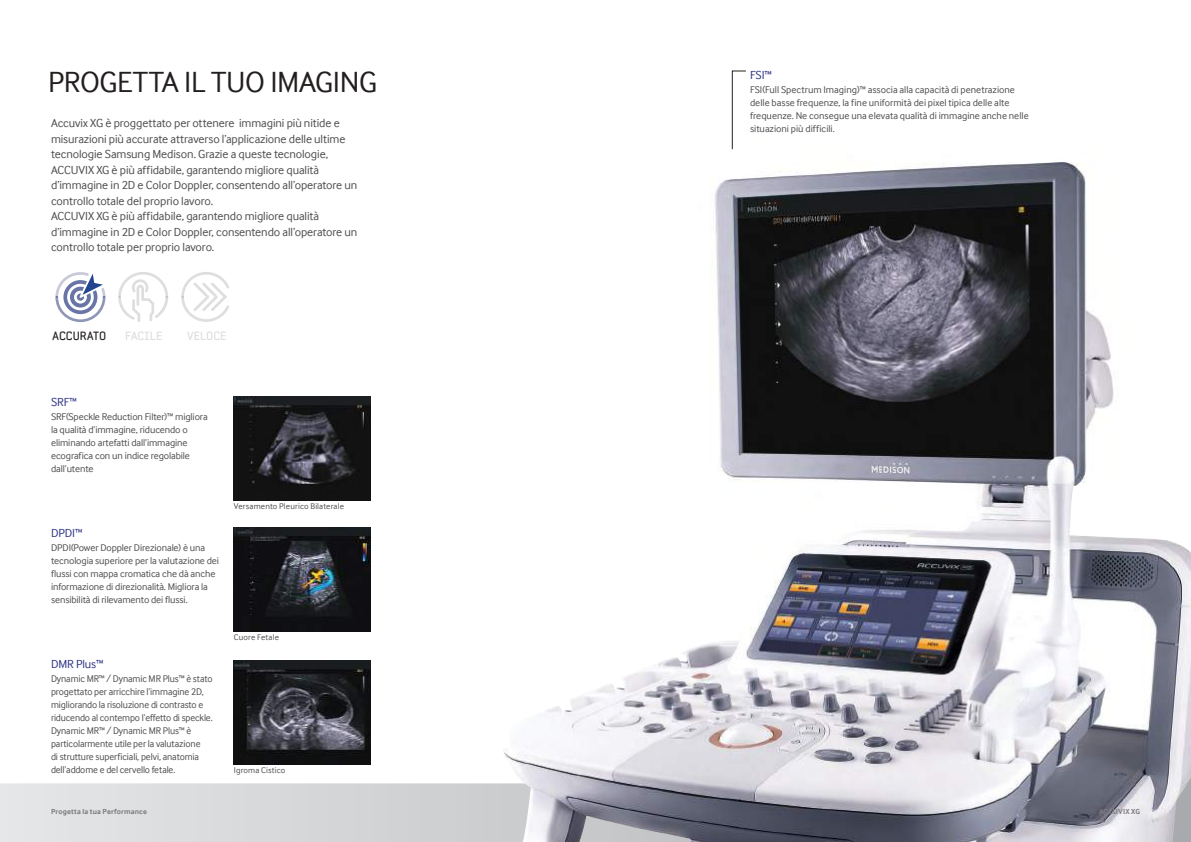
<style>
.page{position:relative;width:1191px;height:842px;background:#fff}
.page>*{position:absolute;margin:0;border:0;box-sizing:border-box;transform-origin:0 0}
.t1{font:30px "Samsung Inter Face";letter-spacing:-.015em;color:#241f1f}
.t2{font:12px/15.5px "Samsung Inter Face";letter-spacing:-.01em;color:#4e4b4c}
.t3{font:12px "Samsung Inter Face";letter-spacing:-.01em;color:#2d3386}
.t4{font:12px "Samsung Imagination Modern";letter-spacing:.01em;color:#dedede}
.t5{font:12px "Samsung Imagination Modern";letter-spacing:.01em;color:#241f1f}
.t6{font:10px/13px "Samsung Inter Face";letter-spacing:-.01em;color:#4e4b4c}
.t7{font:10px/13px "Samsung Inter Face";letter-spacing:-.01em;color:#4e4b4c;scale:.96 1}
.t8{font:8.5px "Samsung Inter Face";letter-spacing:.015em;color:#4e4b4c}
.t9{font:700 7.5px "Samsung Inter Face";letter-spacing:.015em;color:#7d7b7d}
</style>
<div class="page">
<svg style="left:0;top:745px;width:454px;height:97px"></svg>
<img style="left:454px;top:132px;width:737px;height:710px">
<svg style="left:732px;top:71px;width:14px;height:78px"></svg>
<img style="left:234px;top:527px;width:136px;height:105px">
<img style="left:234px;top:396px;width:136px;height:104px">
<img style="left:234px;top:660px;width:136px;height:105px">
<svg style="left:55px;top:272px;width:51px;height:50px"></svg>
<svg style="left:118px;top:272px;width:50px;height:50px"></svg>
<svg style="left:181px;top:272px;width:48px;height:50px"></svg>
<h1 class="t1" style="left:48px;top:65px;width:330px">PROGETTA IL TUO IMAGING</h1>
<p class="t2" style="left:51px;top:115px;width:308px">Accuvix XG è proggettato per ottenere immagini più nitide e misurazioni più accurate attraverso l’applicazione delle ultime tecnologie Samsung Medison. Grazie a queste tecnologie, ACCUVIX XG è più affidabile, garantendo migliore qualità d’immagine in 2D e Color Doppler, consentendo all’operatore un controllo totale del proprio lavoro.<br>ACCUVIX XG è più affidabile, garantendo migliore qualità d’immagine in 2D e Color Doppler, consentendo all’operatore un controllo totale per proprio lavoro.</p>
<p class="t5" style="left:52px;top:328px;width:55px">ACCURATO</p>
<p class="t4" style="left:125px;top:328px;width:39px">FACILE</p>
<p class="t4" style="left:187px;top:328px;width:41px">VELOCE</p>
<p class="t3" style="left:51px;top:395px;width:27px">SRF™</p>
<p class="t6" style="left:51px;top:410px;width:158px">SRF(Speckle Reduction Filter)™ migliora la qualità d’immagine, riducendo o eliminando artefatti dall’immagine ecografica con un indice regolabile dall’utente</p>
<p class="t3" style="left:51px;top:526px;width:33px">DPDI™</p>
<p class="t6" style="left:51px;top:541px;width:169px">DPDI(Power Doppler Direzionale) è una tecnologia superiore per la valutazione dei flussi con mappa cromatica che dà anche informazione di direzionalità. Migliora la sensibilità di rilevamento dei flussi.</p>
<p class="t3" style="left:51px;top:657px;width:54px">DMR Plus™</p>
<p class="t7" style="left:51px;top:672px;width:170px">Dynamic MR™ / Dynamic MR Plus™ è stato progettato per arricchire l’immagine 2D, migliorando la risoluzione di contrasto e riducendo al contempo l’effetto di speckle.<br>Dynamic MR™ / Dynamic MR Plus™ è particolarmente utile per la valutazione<br>di strutture superficiali, pelvi, anatomia dell’addome e del cervello fetale.</p>
<p class="t9" style="left:51px;top:807px;width:97px">Progetta la tua Performance</p>
<p class="t8" style="left:234px;top:501px;width:112px">Versamento Pleurico Bilaterale</p>
<p class="t8" style="left:234px;top:632px;width:47px">Cuore Fetale</p>
<p class="t8" style="left:234px;top:766px;width:53px">Igroma Cistico</p>
<p class="t3" style="left:750px;top:69px;width:24px">FSI™</p>
<p class="t6" style="left:750px;top:83px;width:280px">FSI(Full Spectrum Imaging)™ associa alla capacità di penetrazione delle basse frequenze, la fine uniformità dei pixel tipica delle alte frequenze. Ne consegue una elevata qualità di immagine anche nelle situazioni più difficili.</p>
<p class="t9" style="left:1099px;top:807px;width:42px">ACCUVIX XG</p>
</div>
